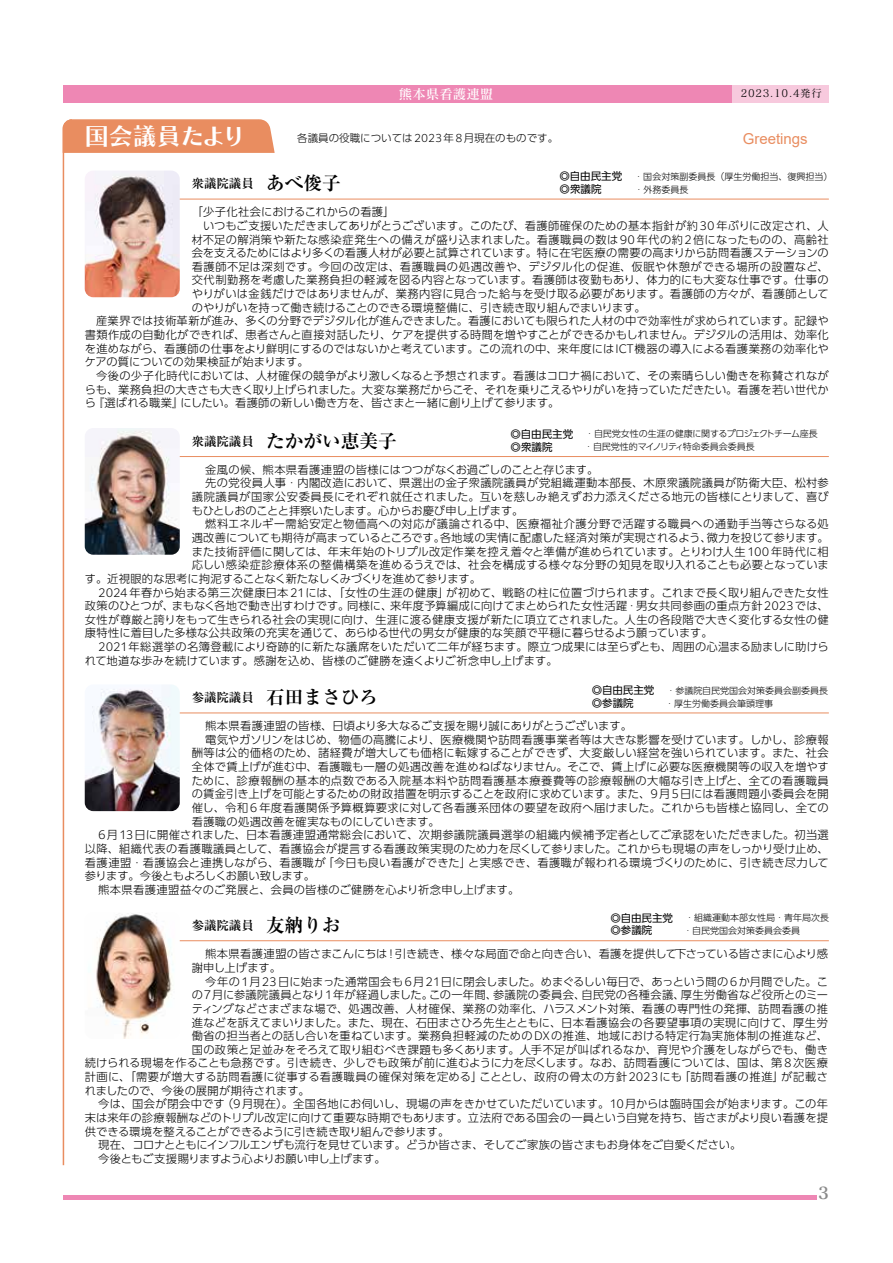
<style>
.page{position:relative;width:893px;height:1263px;background:#fff}
.page>*{position:absolute;margin:0;border:0;box-sizing:border-box;transform-origin:0 0}
.t1{font:24px "Chiaro Std B";letter-spacing:-.005em;color:#fff}
.t2{font:700 18.6px "P Ryumin Pr 6 N";color:#000}
.t3{font:16.5px "Matisse Pro B";color:#898989}
.t4{font:15px "Arial";color:#e98d60}
.t5{font:13.5px "Matisse Pro DB";color:#fff}
.t6{font:700 12.45px "P Ryumin Pr 6 N";color:#000}
.t7{font:300 11.25px/13.6px "PUD Shin Go Pr 6 N";letter-spacing:.015em;color:#000}
.t8{font:300 11.25px "PUD Shin Go Pr 6 N";letter-spacing:.035em;color:#000}
.t9{font:300 11.25px "PUD Shin Go Pr 6 N";letter-spacing:-.005em;color:#000}
.t10{font:300 11.25px "PUD Shin Go Pr 6 N";letter-spacing:-.01em;color:#000}
.t11{font:300 11.25px "PUD Shin Go Pr 6 N";letter-spacing:-.015em;color:#000}
.t12{font:300 11.25px "PUD Shin Go Pr 6 N";letter-spacing:.04em;color:#000}
.t13{font:300 11.25px "PUD Shin Go Pr 6 N";letter-spacing:.045em;color:#000}
.t14{font:300 11.25px "PUD Shin Go Pr 6 N";letter-spacing:-.02em;color:#000}
.t15{font:300 11.25px "PUD Shin Go Pr 6 N";letter-spacing:-.04em;color:#000}
.t16{font:300 10.5px "PUD Shin Go Pr 6 N";color:#000}
.t17{font:10.5px "Matisse Pro M";letter-spacing:.05em;color:#000}
.t18{font:300 9px/12.8px "PUD Shin Go Pr 6 N";color:#000}
.t19{font:300 9px/12.8px "PUD Shin Go Pr 6 N";letter-spacing:-.02em;color:#000}
.s1{font-size:18.6px}
.s2{font-weight:400;font-size:10.5px}
.s3{font-size:12.45px}
</style>
<div class="page">
<svg style="left:62px;top:119px;width:214px;height:1047px"></svg>
<hr style="left:165px;top:199px;width:664px;height:1px;background:#e98d60">
<img style="left:85px;top:171px;width:95px;height:126px">
<hr style="left:165px;top:456px;width:664px;height:1px;background:#e98d60">
<img style="left:85px;top:428px;width:95px;height:127px">
<hr style="left:165px;top:712px;width:664px;height:1px;background:#e98d60">
<img style="left:85px;top:684px;width:95px;height:127px">
<hr style="left:165px;top:940px;width:664px;height:1px;background:#e98d60">
<img style="left:85px;top:912px;width:95px;height:127px">
<hr style="left:63px;top:1195px;width:754px;height:4px;background:#ee87b4">
<div style="left:63px;top:85px;width:766px;height:17px;background:#ee87b4"></div>
<div style="left:733px;top:85px;width:96px;height:17px;background:#f7c9dd"></div>
<p class="t5" style="left:399px;top:85px;width:96px">熊本県看護連盟</p>
<p class="t17" style="left:741px;top:87px;width:82px">2023.10.4発行</p>
<h1 class="t1" style="left:85px;top:121px;width:163px">国会議員たより</h1>
<h3 class="t4" style="left:743px;top:128px;width:67px">Greetings</h3>
<p class="t16" style="left:297px;top:130px;width:262px">各議員の役職については2023年8月現在のものです。</p>
<p class="t6" style="left:192px;top:174px;width:151px">衆議院議員　<span class="s1">あべ俊子</span></p>
<p class="t18" style="left:560px;top:170px;width:274px"><span class="s2">◎自由民主党</span> ・国会対策副委員長（厚生労働担当、復興担当）<span class="s2">◎衆議院</span>　　　 ・外務委員長</p>
<p class="t7" style="left:192px;top:205px;width:204px">「少子化社会におけるこれからの看護」</p>
<p class="t7" style="left:192px;top:219px;width:639px">　いつもご支援いただきましてありがとうございます。このたび、看護師確保のための基本指針が約30 年ぶりに改定され、人</p>
<p class="t7" style="left:192px;top:233px;width:639px">材不足の解消策や新たな感染症発生への備えが盛り込まれました。看護職員の数は 90 年代の約２倍になったものの、高齢社</p>
<p class="t9" style="left:192px;top:244px;width:639px">会を支えるためにはより多くの看護人材が必要と試算されています。特に在宅医療の需要の高まりから訪問看護ステーションの</p>
<p class="t12" style="left:192px;top:258px;width:639px">看護師不足は深刻です。今回の改定は、看護職員の処遇改善や、デジタル化の促進、仮眠や休憩ができる場所の設置など、</p>
<p class="t7" style="left:192px;top:274px;width:639px">交代制勤務を考慮した業務負担の軽減を図る内容となっています。看護師は夜勤もあり、体力的にも大変な仕事です。仕事の</p>
<p class="t7" style="left:192px;top:287px;width:639px">やりがいは金銭だけではありませんが、業務内容に見合った給与を受け取る必要があります。看護師の方々が、看護師として</p>
<p class="t10" style="left:192px;top:299px;width:456px">のやりがいを持って働き続けることのできる環境整備に、引き続き取り組んでまいります。</p>
<p class="t7" style="left:85px;top:315px;width:746px">　産業界では技術革新が進み、多くの分野でデジタル化が進んできました。看護においても限られた人材の中で効率性が求められています。記録や</p>
<p class="t7" style="left:85px;top:328px;width:746px">書類作成の自動化ができれば、患者さんと直接対話したり、ケアを提供する時間を増やすことができるかもしれません。デジタルの活用は、効率化</p>
<p class="t7" style="left:85px;top:342px;width:746px">を進めながら、看護師の仕事をより鮮明にするのではないかと考えています。この流れの中、来年度にはICT機器の導入による看護業務の効率化や</p>
<p class="t9" style="left:85px;top:353px;width:225px">ケアの質についての効果検証が始まります。</p>
<p class="t7" style="left:85px;top:369px;width:746px">　今後の少子化時代においては、人材確保の競争がより激しくなると予想されます。看護はコロナ禍において、その素晴らしい働きを称賛されなが</p>
<p class="t10" style="left:85px;top:381px;width:746px">らも、業務負担の大きさも大きく取り上げられました。大変な業務だからこそ、それを乗りこえるやりがいを持っていただきたい。看護を若い世代か</p>
<p class="t9" style="left:85px;top:394px;width:476px">ら『選ばれる職業』にしたい。看護師の新しい働き方を、皆さまと一緒に創り上げて参ります。</p>
<h2 class="t2" style="left:192px;top:426px;width:206px"><span class="s3">衆議院議員　</span>たかがい恵美子</h2>
<p class="t19" style="left:511px;top:428px;width:309px"><span class="s2">◎自由民主党</span> ・自民党女性の生涯の健康に関するプロジェクトチーム座長<span class="s2">◎衆議院</span>　　　 ・自民党性的マイノリティ特命委員会委員長</p>
<p class="t7" style="left:205px;top:463px;width:395px">金風の候、熊本県看護連盟の皆様にはつつがなくお過ごしのことと存じます。</p>
<p class="t8" style="left:205px;top:474px;width:625px">先の党役員人事・内閣改造において、県選出の金子衆議院議員が党組織運動本部長、木原衆議院議員が防衛大臣、松村参</p>
<p class="t7" style="left:192px;top:490px;width:639px">議院議員が国家公安委員長にそれぞれ就任されました。互いを慈しみ絶えずお力添えくださる地元の皆様にとりまして、喜び</p>
<p class="t11" style="left:192px;top:502px;width:333px">もひとしおのことと拝察いたします。心からお慶び申し上げます。</p>
<p class="t8" style="left:205px;top:515px;width:625px">燃料エネルギー需給安定と物価高への対応が議論される中、医療福祉介護分野で活躍する職員への通勤手当等さらなる処</p>
<p class="t9" style="left:192px;top:529px;width:639px">遇改善についても期待が高まっているところです。各地域の実情に配慮した経済対策が実現されるよう、微力を投じて参ります。</p>
<p class="t7" style="left:192px;top:545px;width:639px">また技術評価に関しては、年末年始のトリプル改定作業を控え着々と準備が進められています。とりわけ人生100 年時代に相</p>
<p class="t7" style="left:192px;top:558px;width:639px">応しい感染症診療体系の整備構築を進めるうえでは、社会を構成する様々な分野の知見を取り入れることも必要となっていま</p>
<p class="t11" style="left:85px;top:570px;width:398px">す。近視眼的な思考に拘泥することなく新たなしくみづくりを進めて参ります。</p>
<p class="t7" style="left:98px;top:586px;width:732px">2024 年春から始まる第三次健康日本 21には、「女性の生涯の健康」が初めて、戦略の柱に位置づけられます。これまで長く取り組んできた女性</p>
<p class="t7" style="left:85px;top:599px;width:746px">政策のひとつが、まもなく各地で動き出すわけです。同様に、来年度予算編成に向けてまとめられた女性活躍・男女共同参画の重点方針2023では、</p>
<p class="t7" style="left:85px;top:613px;width:746px">女性が尊厳と誇りをもって生きられる社会の実現に向け、生涯に渡る健康支援が新たに項立てされました。人生の各段階で大きく変化する女性の健</p>
<p class="t7" style="left:85px;top:627px;width:629px">康特性に着目した多様な公共政策の充実を通じて、あらゆる世代の男女が健康的な笑顔で平穏に暮らせるよう願っています。</p>
<p class="t7" style="left:98px;top:640px;width:732px">2021年総選挙の名簿登載により奇跡的に新たな議席をいただいて二年が経ちます。際立つ成果には至らずとも、周囲の心温まる励ましに助けら</p>
<p class="t7" style="left:85px;top:654px;width:474px">れて地道な歩みを続けています。感謝を込め、皆様のご健勝を遠くよりご祈念申し上げます。</p>
<p class="t6" style="left:192px;top:687px;width:188px">参議院議員　<span class="s1">石田まさひろ</span></p>
<p class="t18" style="left:592px;top:684px;width:238px"><span class="s2">◎自由民主党</span> ・参議院自民党国会対策委員会副委員長<span class="s2">◎参議院</span>　　　 ・厚生労働委員会筆頭理事</p>
<p class="t7" style="left:205px;top:719px;width:428px">熊本県看護連盟の皆様、日頃より多大なるご支援を賜り誠にありがとうございます。</p>
<p class="t7" style="left:205px;top:733px;width:625px">電気やガソリンをはじめ、物価の高騰により、医療機関や訪問看護事業者等は大きな影響を受けています。しかし、診療報</p>
<p class="t7" style="left:192px;top:747px;width:639px">酬等は公的価格のため、諸経費が増大しても価格に転嫁することができず、大変厳しい経営を強いられています。また、社会</p>
<p class="t7" style="left:192px;top:760px;width:639px">全体で賃上げが進む中、看護職も一層の処遇改善を進めねばなりません。そこで、賃上げに必要な医療機関等の収入を増やす</p>
<p class="t13" style="left:192px;top:772px;width:639px">ために、診療報酬の基本的点数である入院基本料や訪問看護基本療養費等の診療報酬の大幅な引き上げと、全ての看護職員</p>
<p class="t7" style="left:192px;top:787px;width:639px">の賃金引き上げを可能とするための財政措置を明示することを政府に求めています。また、9月5日には看護問題小委員会を開</p>
<p class="t7" style="left:192px;top:801px;width:639px">催し、令和 6 年度看護関係予算概算要求に対して各看護系団体の要望を政府へ届けました。これからも皆様と協同し、全ての</p>
<p class="t7" style="left:192px;top:815px;width:250px">看護職の処遇改善を確実なものにしていきます。</p>
<p class="t7" style="left:98px;top:828px;width:732px">6月13日に開催されました、日本看護連盟通常総会において、次期参議院議員選挙の組織内候補予定者としてご承認をいただきました。初当選</p>
<p class="t7" style="left:85px;top:842px;width:746px">以降、組織代表の看護職議員として、看護協会が提言する看護政策実現のため力を尽くして参りました。これからも現場の声をしっかり受け止め、</p>
<p class="t7" style="left:85px;top:856px;width:746px">看護連盟・看護協会と連携しながら、看護職が「今日も良い看護ができた」と実感でき、看護職が報われる環境づくりのために、引き続き尽力して</p>
<p class="t15" style="left:85px;top:867px;width:232px">参ります。今後ともよろしくお願い致します。</p>
<p class="t7" style="left:98px;top:883px;width:423px">熊本県看護連盟益々のご発展と、会員の皆様のご健勝を心より祈念申し上げます。</p>
<p class="t18" style="left:610px;top:912px;width:220px"><span class="s2">◎自由民主党</span> ・組織運動本部女性局・青年局次長<span class="s2">◎参議院</span>　　　 ・自民党国会対策委員会委員</p>
<p class="t7" style="left:192px;top:947px;width:638px;text-indent:14px">熊本県看護連盟の皆さまこんにちは！引き続き、様々な局面で命と向き合い、看護を提供して下さっている皆さまに心より感謝申し上げます。</p>
<p class="t7" style="left:205px;top:975px;width:624px">今年の1月23日に始まった通常国会も6月21日に閉会しました。めまぐるしい毎日で、あっという間の 6か月間でした。こ</p>
<p class="t7" style="left:192px;top:988px;width:638px">の7月に参議院議員となり1年が経過しました。この一年間、参議院の委員会、自民党の各種会議、厚生労働省など役所とのミー</p>
<p class="t8" style="left:192px;top:1000px;width:638px">ティングなどさまざまな場で、処遇改善、人材確保、業務の効率化、ハラスメント対策、看護の専門性の発揮、訪問看護の推</p>
<p class="t7" style="left:192px;top:1016px;width:638px">進などを訴えてまいりました。また、現在、石田まさひろ先生とともに、日本看護協会の各要望事項の実現に向けて、厚生労</p>
<p class="t7" style="left:192px;top:1029px;width:638px">働省の担当者との話し合いを重ねています。業務負担軽減のための DXの推進、地域における特定行為実施体制の推進など、</p>
<p class="t7" style="left:192px;top:1043px;width:638px">国の政策と足並みをそろえて取り組むべき課題も多くあります。人手不足が叫ばれるなか、育児や介護をしながらでも、働き</p>
<p class="t7" style="left:85px;top:1057px;width:745px">続けられる現場を作ることも急務です。引き続き、少しでも政策が前に進むように力を尽くします。なお、訪問看護については、国は、第 8次医療</p>
<p class="t8" style="left:85px;top:1068px;width:745px">計画に、「需要が増大する訪問看護に従事する看護職員の確保対策を定める」こととし、政府の骨太の方針2023にも「訪問看護の推進」が記載さ</p>
<p class="t9" style="left:85px;top:1082px;width:227px">れましたので、今後の展開が期待されます。</p>
<p class="t7" style="left:98px;top:1098px;width:731px">今は、国会が閉会中です（9月現在）。全国各地にお伺いし、現場の声をきかせていただいています。10月からは臨時国会が始まります。この年</p>
<p class="t7" style="left:85px;top:1111px;width:745px">末は来年の診療報酬などのトリプル改定に向けて重要な時期でもあります。立法府である国会の一員という自覚を持ち、皆さまがより良い看護を提</p>
<p class="t10" style="left:85px;top:1123px;width:366px">供できる環境を整えることができるように引き続き取り組んで参ります。</p>
<p class="t11" style="left:98px;top:1136px;width:645px">現在、コロナとともにインフルエンザも流行を見せています。どうか皆さま、そしてご家族の皆さまもお身体をご自愛ください。</p>
<p class="t14" style="left:98px;top:1150px;width:289px">今後ともご支援賜りますよう心よりお願い申し上げます。</p>
<p class="t6" style="left:192px;top:915px;width:151px">参議院議員　<span class="s1">友納りお</span></p>
<h3 class="t3" style="left:818px;top:1182px;width:12px">3</h3>
</div>
